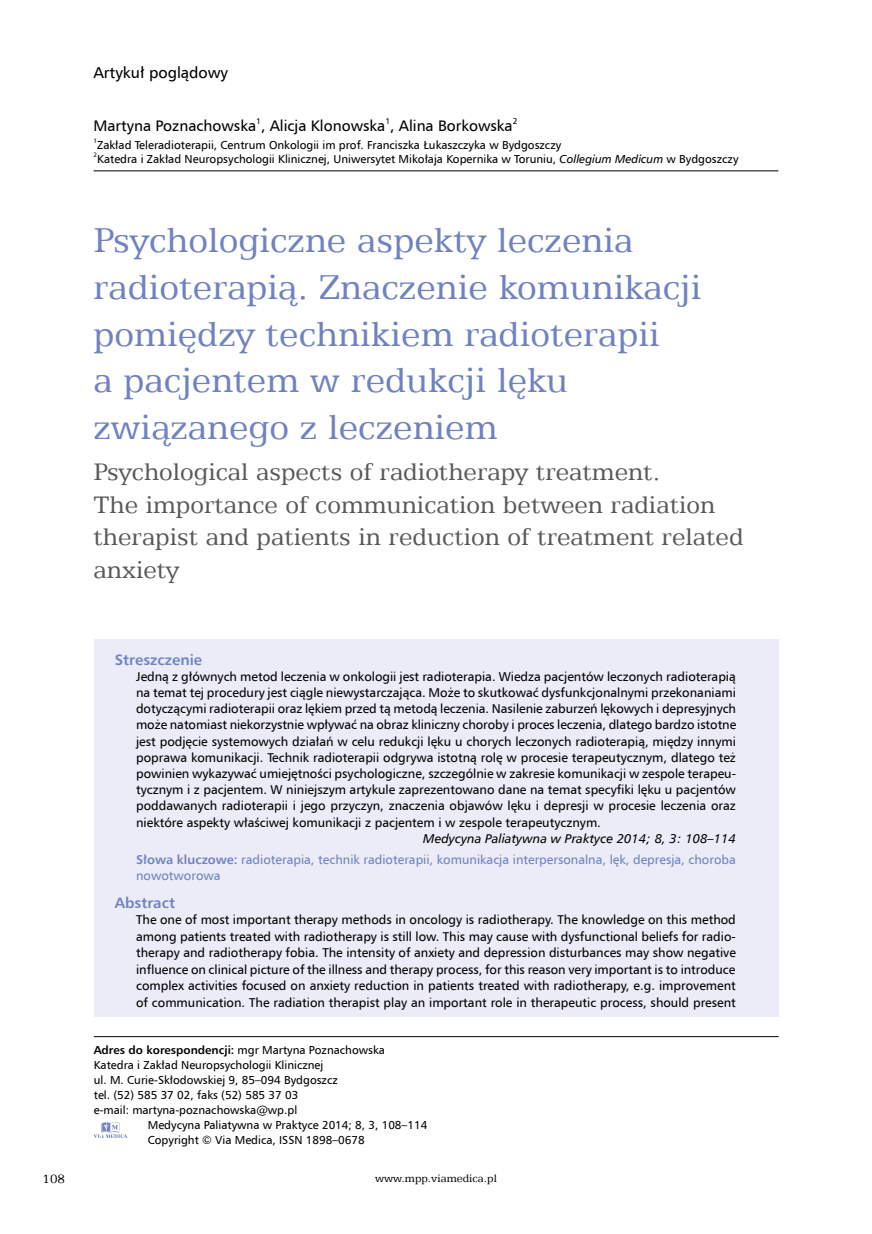
<style>
.page{position:relative;width:872px;height:1234px;background:#fff}
.page>*{position:absolute;margin:0;border:0;box-sizing:border-box;transform-origin:0 0}
.t1{font:39px/46.8px "Egyptian 505 EU";color:#7082c0}
.t2{font:27px/32.4px "Egyptian 505 EU";color:#58595b}
.t3{font:15.75px "Humnst 777 EU";color:#000}
.t4{font:15.3px "Humnst 777 EU";color:#000}
.t5{font:700 15px "Humnst 777 EU";color:#7082c0}
.t6{font:13.5px "Egyptian 505 EU";color:#000}
.t7{font:12.75px/16.2px "Humnst 777 EU";color:#000;text-align:justify}
.t8{font:12.75px/20.7px "Humnst 777 EU";color:#7082c0;text-align:right}
.t9{font:12px "Egyptian 505 EU";color:#000}
.t10{font:11.55px/13.8px "Humnst 777 EU";color:#000}
.t11{font:700 11.55px "Humnst 777 EU";color:#000}
.t12{font:8.4px "Humnst 777 EU";color:#000}
.t13{font:6.3px "Humnst 777 EU";color:#000}
.s1{font-style:italic}
.s2{font-style:italic;color:#000}
.s3{font-weight:700}
.s4{font-weight:400}
</style>
<div class="page">
<div style="left:94px;top:639px;width:684px;height:377px;background:#ebecf7"></div>
<hr style="left:94px;top:1036px;width:684px;height:1px;background:#000">
<svg style="left:94px;top:1122px;width:33px;height:15px"></svg>
<hr style="left:94px;top:170px;width:684px;height:1px;background:#000">
<p class="t3" style="left:94px;top:63px;width:136px">Artykuł poglądowy</p>
<p class="t12" style="left:256px;top:115px;width:6px">1</p>
<p class="t12" style="left:385px;top:115px;width:6px">1</p>
<p class="t12" style="left:513px;top:115px;width:6px">2</p>
<p class="t4" style="left:94px;top:116px;width:420px">Martyna Poznachowska , Alicja Klonowska , Alina Borkowska</p>
<p class="t13" style="left:94px;top:137px;width:5px">1</p>
<p class="t10" style="left:94px;top:137px;width:646px;text-indent:4px">Zakład Teleradioterapii, Centrum Onkologii im prof. Franciszka Łukaszczyka w Bydgoszczy<br><sup>2</sup>Katedra i Zakład Neuropsychologii Klinicznej, Uniwersytet Mikołaja Kopernika w Toruniu, <span class="s1">Collegium Medicum</span> w Bydgoszczy</p>
<h1 class="t1" style="left:94px;top:216px;width:609px">Psychologiczne aspekty leczenia radioterapią. Znaczenie komunikacji pomiędzy technikiem radioterapii<br>a pacjentem w redukcji lęku związanego z leczeniem</h1>
<h2 class="t2" style="left:94px;top:455px;width:651px">Psychological aspects of radiotherapy treatment.<br>The importance of communication between radiation therapist and patients in reduction of treatment related anxiety</h2>
<p class="t5" style="left:115px;top:649px;width:89px">Streszczenie</p>
<p class="t7" style="left:136px;top:668px;width:601px">Jedną z głównych metod leczenia w onkologii jest radioterapia. Wiedza pacjentów leczonych radioterapią na temat tej procedury jest ciągle niewystarczająca. Może to skutkować dysfunkcjonalnymi przekonaniami dotyczącymi radioterapii oraz lękiem przed tą metodą leczenia. Nasilenie zaburzeń lękowych i depresyjnych może natomiast niekorzystnie wpływać na obraz kliniczny choroby i proces leczenia, dlatego bardzo istotne jest podjęcie systemowych działań w celu redukcji lęku u chorych leczonych radioterapią, między innymi poprawa komunikacji. Technik radioterapii odgrywa istotną rolę w procesie terapeutycznym, dlatego też powinien wykazywać umiejętności psychologiczne, szczególnie w zakresie komunikacji w zespole terapeu&shy;tycznym i z pacjentem. W niniejszym artykule zaprezentowano dane na temat specyfiki lęku u pacjentów poddawanych radioterapii i jego przyczyn, znaczenia objawów lęku i depresji w procesie leczenia oraz niektóre aspekty właściwej komunikacji z pacjentem i w zespole terapeutycznym.</p>
<p class="t8" style="left:136px;top:828px;width:601px"><span class="s2">Medycyna Paliatywna w Praktyce 2014; 8, 3: 108–114<br></span><span class="s3">Słowa kluczowe:</span> radioterapia, technik radioterapii, komunikacja interpersonalna, lęk, depresja, choroba</p>
<p class="t8" style="left:136px;top:865px;width:86px">nowotworowa</p>
<p class="t5" style="left:115px;top:892px;width:62px">Abstract</p>
<p class="t7" style="left:136px;top:911px;width:601px">The one of most important therapy methods in oncology is radiotherapy. The knowledge on this method among patients treated with radiotherapy is still low. This may cause with dysfunctional beliefs for radio&shy;therapy and radiotherapy fobia. The intensity of anxiety and depression disturbances may show negative influence on clinical picture of the illness and therapy process, for this reason very important is to introduce complex activities focused on anxiety reduction in patients treated with radiotherapy, e.g. improvement of communication. The radiation therapist play an important role in therapeutic process, should present</p>
<p class="t11" style="left:94px;top:1041px;width:293px">Adres do korespondencji: <span class="s4">mgr Martyna Poznachowska</span></p>
<p class="t10" style="left:94px;top:1057px;width:231px">Katedra i Zakład Neuropsychologii Klinicznej</p>
<p class="t10" style="left:94px;top:1072px;width:245px">ul. M. Curie-Skłodowskiej 9, 85–094 Bydgoszcz</p>
<p class="t10" style="left:94px;top:1087px;width:206px">tel. (52) 585 37 02, faks (52) 585 37 03</p>
<p class="t10" style="left:94px;top:1102px;width:205px">e-mail: martyna-poznachowska@wp.pl</p>
<p class="t10" style="left:148px;top:1117px;width:281px">Medycyna Paliatywna w Praktyce 2014; 8, 3, 108–114</p>
<p class="t10" style="left:148px;top:1132px;width:218px">Copyright © Via Medica, ISSN 1898–0678</p>
<p class="t6" style="left:43px;top:1170px;width:24px">108</p>
<p class="t9" style="left:375px;top:1170px;width:123px">www.mpp.viamedica.pl</p>
</div>
